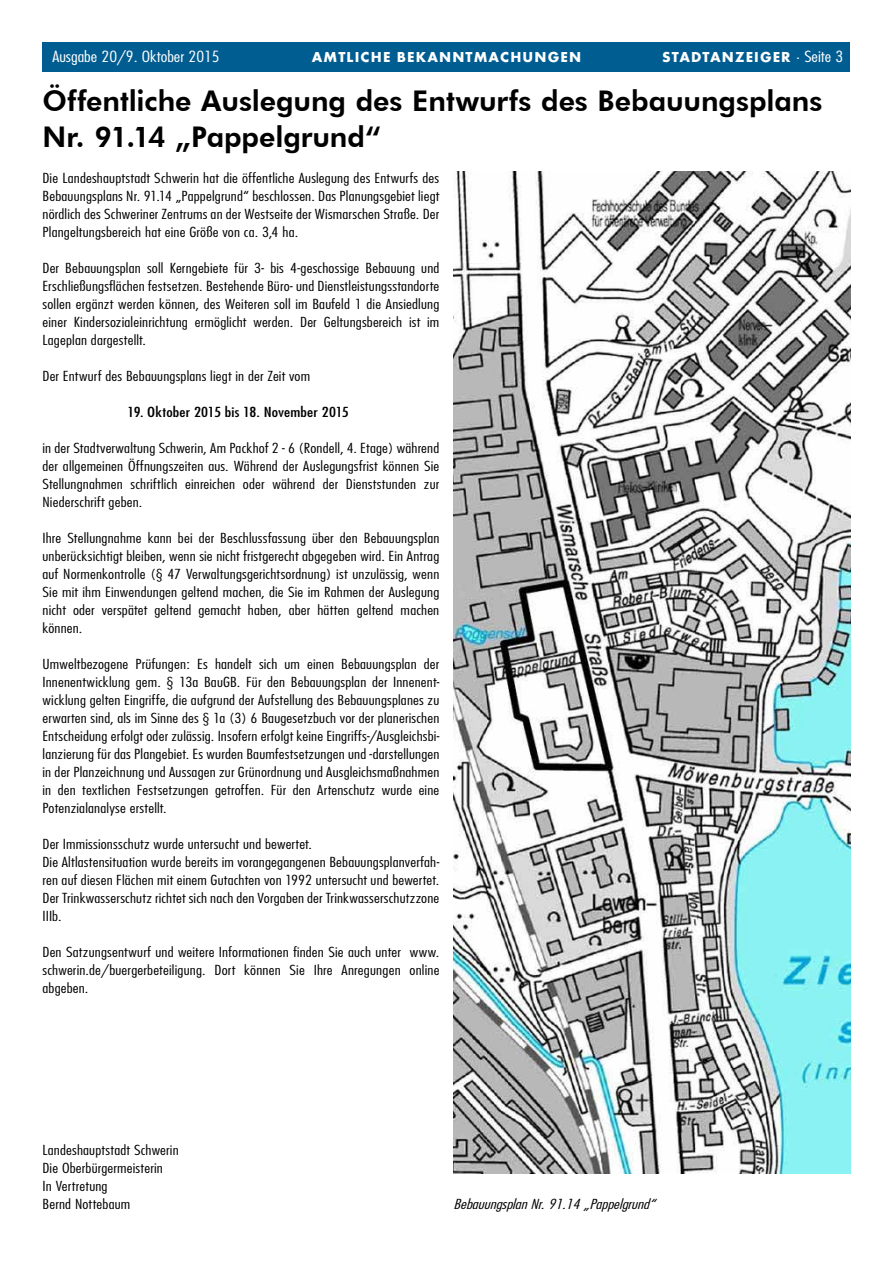
<style>
.page{position:relative;width:893px;height:1263px;background:#fff}
.page>*{position:absolute;margin:0;border:0;box-sizing:border-box;transform-origin:0 0}
.t1{font:800 28.5px/36px "Futura BT";color:#000}
.t2{font:700 15px "Futura TOT";letter-spacing:.075em;color:#fff}
.t3{font:300 condensed 15px "Futura";color:#fff;scale:1.25 1}
.t4{font:300 condensed 13.5px/18px "Futura";letter-spacing:.01em;color:#000;text-align:justify;scale:1.25 1}
.t5{font:italic 300 condensed 13.5px "Futura";color:#000;scale:1.25 1}
.t6{font:condensed 13.5px "Futura";letter-spacing:.01em;color:#000;scale:1.25 1}
.s1{font-family:"Futura";font-weight:300;font-stretch:condensed}
</style>
<div class="page">
<div style="left:43px;top:43px;width:807px;height:29px;background:#005d92"></div>
<img style="left:454px;top:171px;width:396px;height:1002px">
<p class="t3" style="left:53px;top:47px;width:135px">Ausgabe 20/9. Oktober 2015</p>
<p class="t2" style="left:312px;top:48px;width:271px">AMTLICHE BEKANNTMACHUNGEN</p>
<p class="t2" style="left:662px;top:48px;width:183px">STADTANZEIGER <span class="s1">· Seite 3</span></p>
<h1 class="t1" style="left:43px;top:83px;width:781px">Öffentliche Auslegung des Entwurfs des Bebauungsplans<br>Nr. 91.14 „Pappelgrund“</h1>
<p class="t4" style="left:43px;top:169px;width:319px">Die Landeshauptstadt Schwerin hat die öffentliche Auslegung des Entwurfs des Bebauungsplans Nr. 91.14 „Pappelgrund“ beschlossen. Das Planungsgebiet liegt nördlich des Schweriner Zentrums an der Westseite der Wismarschen Straße. Der Plangeltungsbereich hat eine Größe von ca. 3,4 ha.</p>
<p class="t4" style="left:43px;top:259px;width:319px">Der Bebauungsplan soll Kerngebiete für 3- bis 4-geschossige Bebauung und Erschließungsflächen festsetzen. Bestehende Büro- und Dienstleistungsstandorte sollen ergänzt werden können, des Weiteren soll im Baufeld 1 die Ansiedlung einer Kindersozialeinrichtung ermöglicht werden. Der Geltungsbereich ist im Lageplan dargestellt.</p>
<p class="t4" style="left:43px;top:367px;width:216px">Der Entwurf des Bebauungsplans liegt in der Zeit vom</p>
<p class="t6" style="left:128px;top:404px;width:179px">19. Oktober 2015 bis 18. November 2015</p>
<p class="t4" style="left:43px;top:439px;width:319px">in der Stadtverwaltung Schwerin, Am Packhof 2 - 6 (Rondell, 4. Etage) während der allgemeinen Öffnungszeiten aus. Während der Auslegungsfrist können Sie Stellungnahmen schriftlich einreichen oder während der Dienststunden zur Niederschrift geben.</p>
<p class="t4" style="left:43px;top:529px;width:319px">Ihre Stellungnahme kann bei der Beschlussfassung über den Bebauungsplan unberücksichtigt bleiben, wenn sie nicht fristgerecht abgegeben wird. Ein Antrag auf Normenkontrolle (§ 47 Verwaltungsgerichtsordnung) ist unzulässig, wenn Sie mit ihm Einwendungen geltend machen, die Sie im Rahmen der Auslegung nicht oder verspätet geltend gemacht haben, aber hätten geltend machen können.</p>
<p class="t4" style="left:43px;top:655px;width:319px">Umweltbezogene Prüfungen: Es handelt sich um einen Bebauungsplan der Innenentwicklung gem. § 13a BauGB. Für den Bebauungsplan der Innenent&shy;wicklung gelten Eingriffe, die aufgrund der Aufstellung des Bebauungsplanes zu erwarten sind, als im Sinne des § 1a (3) 6 Baugesetzbuch vor der planerischen Entscheidung erfolgt oder zulässig. Insofern erfolgt keine Eingriffs-/Ausgleichsbi&shy;lanzierung für das Plangebiet. Es wurden Baumfestsetzungen und -darstellungen in der Planzeichnung und Aussagen zur Grünordnung und Ausgleichsmaßnahmen in den textlichen Festsetzungen getroffen. Für den Artenschutz wurde eine Potenzialanalyse erstellt.</p>
<p class="t4" style="left:43px;top:835px;width:319px;text-align:left">Der Immissionsschutz wurde untersucht und bewertet.<br>Die Altlastensituation wurde bereits im vorangegangenen Bebauungsplanverfah&shy;ren auf diesen Flächen mit einem Gutachten von 1992 untersucht und bewertet.<br>Der Trinkwasserschutz richtet sich nach den Vorgaben der Trinkwasserschutzzone IIIb.</p>
<p class="t4" style="left:43px;top:943px;width:319px">Den Satzungsentwurf und weitere Informationen finden Sie auch unter www. schwerin.de/buergerbeteiligung. Dort können Sie Ihre Anregungen online abgeben.</p>
<p class="t4" style="left:43px;top:1141px;width:110px;text-align:left">Landeshauptstadt Schwerin<br>Die Oberbürgermeisterin<br>In Vertretung<br>Bernd Nottebaum</p>
<p class="t5" style="left:454px;top:1196px;width:166px">BebauungsplanNr.91.14„Pappelgrund“</p>
</div>
